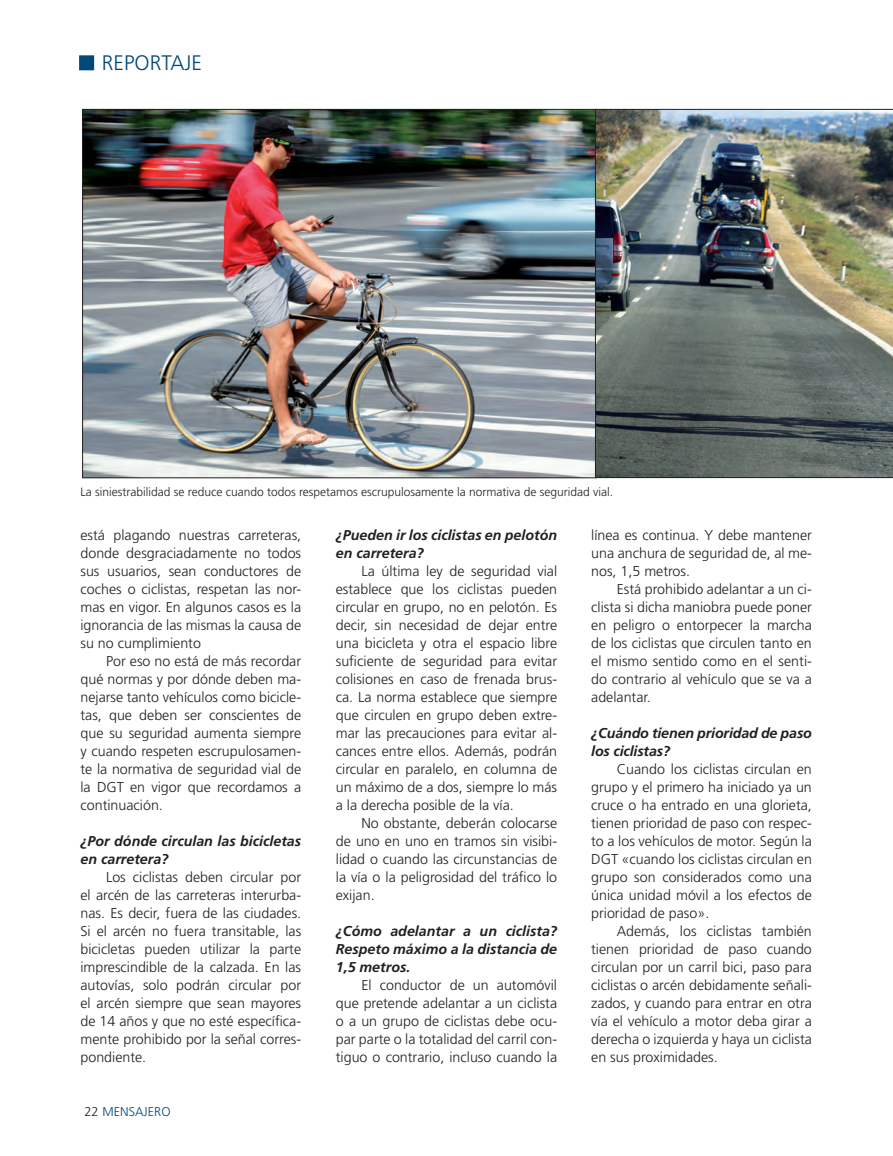
<style>
.page{position:relative;width:893px;height:1156px;background:#fff}
.page>*{position:absolute;margin:0;border:0;box-sizing:border-box;transform-origin:0 0}
.t1{font:300 21px "Frutiger LT Std";color:#004979}
.TEXTO{font:300 14.25px/18px "Frutiger LT Std";color:#231f20;text-align:justify}
.TEXTO-2{font:italic 700 14.25px/18px "Frutiger LT Std";color:#231f20}
.t2{font:300 12.75px "Frutiger LT Std";color:#004979}
.PIE{font:300 12px "Frutiger LT Std";color:#231f20}
.s1{color:#231f20}
</style>
<div class="page">
<div style="left:79px;top:55px;width:15px;height:15px;background:#004979;border:1px solid #004979"></div>
<img style="left:84px;top:111px;width:510px;height:365px">
<img style="left:595px;top:109px;width:297px;height:369px">
<h1 class="t1" style="left:102px;top:51px;width:102px">REPORTAJE</h1>
<p class="PIE" style="left:80px;top:484px;width:534px">La siniestrabilidad se reduce cuando todos respetamos escrupulosamente la normativa de seguridad vial.</p>
<p class="TEXTO" style="left:80px;top:526px;width:222px">está plagando nuestras carreteras, donde desgraciadamente no todos sus usuarios, sean conductores de coches o ciclistas, respetan las nor&shy;mas en vigor. En algunos casos es la ignorancia de las mismas la causa de su no cumplimiento</p>
<p class="TEXTO" style="left:80px;top:652px;width:222px;text-indent:26px">Por eso no está de más recordar qué normas y por dónde deben ma&shy;nejarse tanto vehículos como bicicle&shy;tas, que deben ser conscientes de que su seguridad aumenta siempre y cuando respeten escrupulosamen&shy;te la normativa de seguridad vial de la DGT en vigor que recordamos a continuación.</p>
<p class="TEXTO-2" style="left:80px;top:832px;width:222px">¿Por dónde circulan las bicicletas en carretera?</p>
<p class="TEXTO" style="left:80px;top:868px;width:222px;text-indent:26px">Los ciclistas deben circular por el arcén de las carreteras interurba&shy;nas. Es decir, fuera de las ciudades.<br>Si el arcén no fuera transitable, las bicicletas pueden utilizar la parte imprescindible de la calzada. En las autovías, solo podrán circular por el arcén siempre que sean mayores de 14 años y que no esté específica&shy;mente prohibido por la señal corres&shy;pondiente.</p>
<p class="t2" style="left:84px;top:1104px;width:88px"><span class="s1">22</span> MENSAJERO</p>
<p class="TEXTO-2" style="left:336px;top:526px;width:223px">¿Pueden ir los ciclistas en pelotón en carretera?</p>
<p class="TEXTO" style="left:336px;top:562px;width:223px;text-indent:26px">La última ley de seguridad vial establece que los ciclistas pueden circular en grupo, no en pelotón. Es decir, sin necesidad de dejar entre una bicicleta y otra el espacio libre suficiente de seguridad para evitar colisiones en caso de frenada brus&shy;ca. La norma establece que siempre que circulen en grupo deben extre&shy;mar las precauciones para evitar al&shy;cances entre ellos. Además, podrán circular en paralelo, en columna de un máximo de a dos, siempre lo más a la derecha posible de la vía.</p>
<p class="TEXTO" style="left:336px;top:814px;width:223px;text-indent:26px">No obstante, deberán colocarse de uno en uno en tramos sin visibi&shy;lidad o cuando las circunstancias de la vía o la peligrosidad del tráfico lo exijan.</p>
<p class="TEXTO-2" style="left:336px;top:922px;width:223px;text-align:justify">¿Cómo adelantar a un ciclista?<br>Respeto máximo a la distancia de 1,5 metros.</p>
<p class="TEXTO" style="left:336px;top:976px;width:223px;text-indent:26px">El conductor de un automóvil que pretende adelantar a un ciclista o a un grupo de ciclistas debe ocu&shy;par parte o la totalidad del carril con&shy;tiguo o contrario, incluso cuando la</p>
<p class="TEXTO" style="left:591px;top:526px;width:222px">línea es continua. Y debe mantener una anchura de seguridad de, al me&shy;nos, 1,5 metros.</p>
<p class="TEXTO" style="left:591px;top:580px;width:222px;text-indent:26px">Está prohibido adelantar a un ci&shy;clista si dicha maniobra puede poner en peligro o entorpecer la marcha de los ciclistas que circulen tanto en el mismo sentido como en el senti&shy;do contrario al vehículo que se va a adelantar.</p>
<p class="TEXTO-2" style="left:591px;top:724px;width:222px">¿Cuándo tienen prioridad de paso los ciclistas?</p>
<p class="TEXTO" style="left:591px;top:760px;width:222px;text-indent:26px">Cuando los ciclistas circulan en grupo y el primero ha iniciado ya un cruce o ha entrado en una glorieta, tienen prioridad de paso con respec&shy;to a los vehículos de motor. Según la DGT «cuando los ciclistas circulan en grupo son considerados como una única unidad móvil a los efectos de prioridad de paso».</p>
<p class="TEXTO" style="left:591px;top:922px;width:222px;text-indent:26px">Además, los ciclistas también tienen prioridad de paso cuando circulan por un carril bici, paso para ciclistas o arcén debidamente señali&shy;zados, y cuando para entrar en otra vía el vehículo a motor deba girar a derecha o izquierda y haya un ciclista en sus proximidades.</p>
</div>
